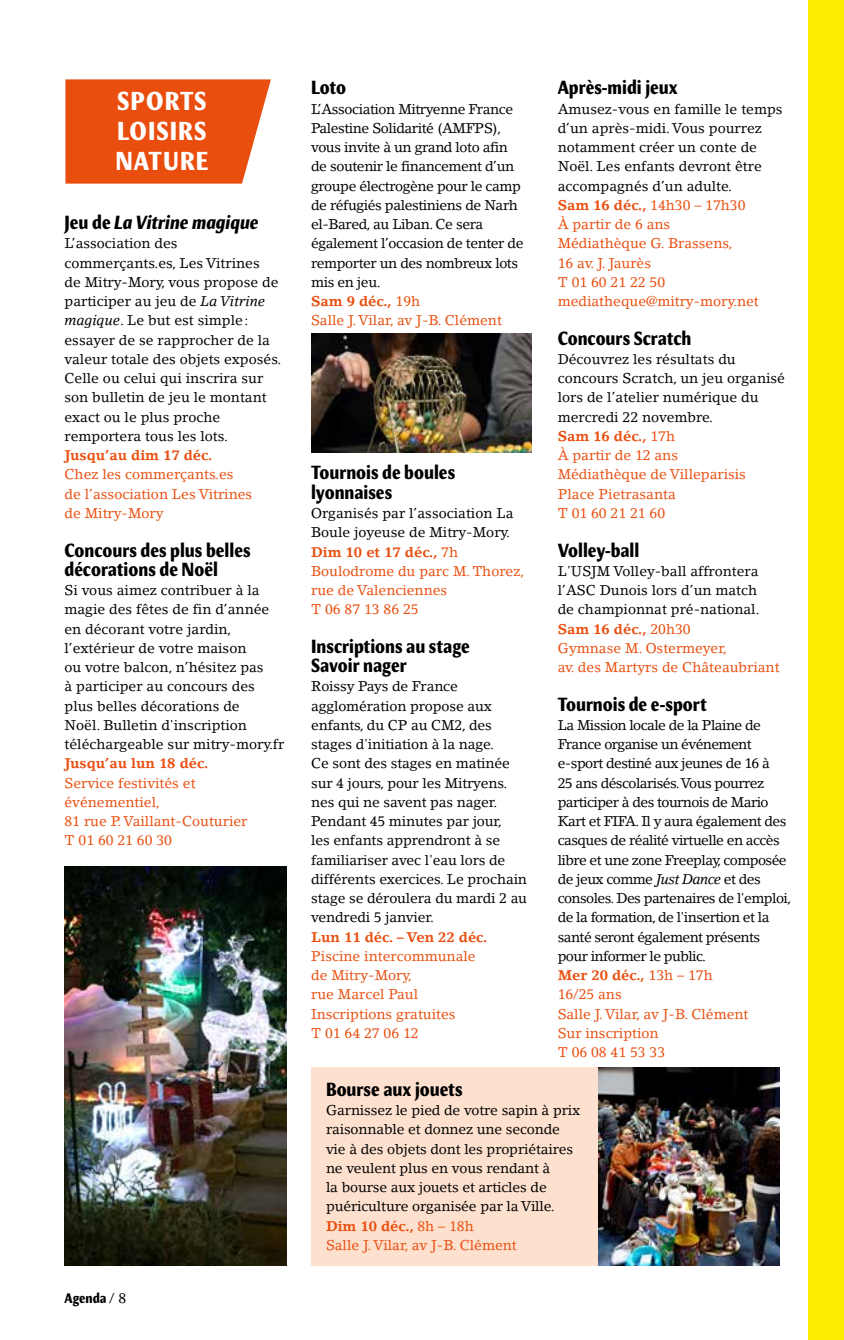
<style>
.page{position:relative;width:844px;height:1340px;background:#fff}
.page>*{position:absolute;margin:0;border:0;box-sizing:border-box;transform-origin:0 0}
.t1{font:700 condensed 26.25px/29.8px "Meadow Pro";letter-spacing:.04em;color:#fff;text-align:justify}
.t2{font:700 condensed 19.25px/19.2px "Meadow Pro";color:#000}
.t3{font:italic 700 condensed 19.25px "Meadow Pro";color:#000}
.t4{font:14px/19.2px "Lino Letter";letter-spacing:-.01em;color:#000}
.t5{font:14px/19.2px "Lino Letter";letter-spacing:-.04em;color:#000}
.t6{font:14px/19.2px "Lino Letter";color:#e94e0f}
.t7{font:14px/19.2px "Lino Letter";letter-spacing:-.03em;color:#000}
.t8{font:700 14px "Lino Letter";color:#e94e0f}
.t9{font:700 condensed 14px "Meadow Pro";color:#000}
.s1{font-style:normal}
.s2{font-style:italic}
.s3{font-family:"Lino Letter";font-weight:400;font-stretch:normal}
.s4{font-weight:700;color:#e94e0f}
.s5{color:#e94e0f}
.s6{color:#000}
.s7{font-weight:700}
</style>
<div class="page">
<svg style="left:65px;top:79px;width:206px;height:105px;background:#ea5c22"></svg>
<img style="left:64px;top:866px;width:222px;height:399px">
<img style="left:311px;top:334px;width:220px;height:119px">
<div style="left:311px;top:1067px;width:468px;height:198px;background:#fde0ce"></div>
<img style="left:598px;top:1067px;width:181px;height:198px">
<div style="left:807px;top:0;width:36px;height:1339px;background:#ffed00"></div>
<h1 class="t1" style="left:115px;top:86px;width:95px">SPORTS LOISIRS NATURE</h1>
<h2 class="t3" style="left:64px;top:211px;width:195px"><span class="s1">Jeu de</span> La Vitrine magique</h2>
<p class="t4" style="left:64px;top:234px;width:218px">L’association des commerçants.es, Les Vitrines<br>de Mitry-Mory, vous propose de participer au jeu de <span class="s2">La Vitrine magique</span>. Le but est simple: essayer de se rapprocher de la valeur totale des objets exposés.<br>Celle ou celui qui inscrira sur son bulletin de jeu le montant exact ou le plus proche remportera tous les lots.</p>
<p class="t8" style="left:64px;top:447px;width:149px">Jusqu’au dim 17 déc.</p>
<p class="t6" style="left:64px;top:465px;width:189px">Chez les commerçants.es de l’association Les Vitrines de Mitry-Mory</p>
<h2 class="t2" style="left:64px;top:540px;width:187px">Concours des plus belles décorations de Noël</h2>
<p class="t4" style="left:64px;top:580px;width:221px">Si vous aimez contribuer à la magie des fêtes de fin d’année en décorant votre jardin, l’extérieur de votre maison<br>ou votre balcon, n’hésitez pas<br>à participer au concours des plus belles décorations de<br>Noël. Bulletin d'inscription téléchargeable sur mitry-mory.fr</p>
<p class="t8" style="left:64px;top:755px;width:145px">Jusqu’au lun 18 déc.</p>
<p class="t6" style="left:64px;top:773px;width:184px">Service festivités et événementiel,<br>81 rue P. Vaillant-Couturier<br>T 01 60 21 60 30</p>
<p class="t9" style="left:64px;top:1290px;width:63px">Agenda <span class="s3">/ 8</span></p>
<h2 class="t2" style="left:311px;top:78px;width:36px">Loto</h2>
<p class="t7" style="left:311px;top:99px;width:214px">L’Association Mitryenne France<br>Palestine Solidarité (AMFPS), vous invite à un grand loto afin de soutenir le financement d’un groupe électrogène pour le camp de réfugiés palestiniens de Narh el-Bared, au Liban. Ce sera également l’occasion de tenter de remporter un des nombreux lots mis en jeu.<br><span class="s4">Sam 9 déc.,</span> <span class="s5">19h<br>Salle J. Vilar, av J-B. Clément</span></p>
<h2 class="t2" style="left:311px;top:463px;width:145px">Tournois de boules lyonnaises</h2>
<p class="t6" style="left:311px;top:503px;width:215px"><span class="s6">Organisés par l’association La<br>Boule joyeuse de Mitry-Mory.<br></span><span class="s7">Dim 10 et 17 déc.,</span> 7h<br>Boulodrome du parc M. Thorez, rue de Valenciennes<br>T 06 87 13 86 25</p>
<h2 class="t2" style="left:311px;top:636px;width:160px">Inscriptions au stage<br>Savoir nager</h2>
<p class="t4" style="left:311px;top:676px;width:217px">Roissy Pays de France agglomération propose aux enfants, du CP au CM2, des stages d'initiation à la nage.<br>Ce sont des stages en matinée sur 4 jours, pour les Mitryens. nes qui ne savent pas nager.<br>Pendant 45 minutes par jour,<br>les enfants apprendront à se familiariser avec l'eau lors de différents exercices. Le prochain stage se déroulera du mardi 2 au vendredi 5 janvier.</p>
<p class="t8" style="left:311px;top:928px;width:178px">Lun 11 déc. – Ven 22 déc.</p>
<p class="t6" style="left:311px;top:946px;width:166px">Piscine intercommunale de Mitry-Mory,<br>rue Marcel Paul<br>Inscriptions gratuites<br>T 01 64 27 06 12</p>
<h2 class="t2" style="left:557px;top:78px;width:121px">Après-midi jeux</h2>
<p class="t4" style="left:557px;top:99px;width:226px">Amusez-vous en famille le temps d’un après-midi. Vous pourrez notamment créer un conte de<br>Noël. Les enfants devront être accompagnés d’un adulte.<br><span class="s4">Sam 16 déc.,</span> <span class="s5">14h30 – 17h30<br>À partir de 6 ans<br>Médiathèque G. Brassens,<br>16 av. J. Jaurès<br>T 01 60 21 22 50 mediatheque@mitry-mory.net</span></p>
<h2 class="t2" style="left:557px;top:328px;width:135px">Concours Scratch</h2>
<p class="t4" style="left:557px;top:349px;width:229px">Découvrez les résultats du concours Scratch, un jeu organisé lors de l’atelier numérique du mercredi 22 novembre.<br><span class="s4">Sam 16 déc.,</span> <span class="s5">17h<br>À partir de 12 ans<br>Médiathèque de Villeparisis<br>Place Pietrasanta<br>T 01 60 21 21 60</span></p>
<h2 class="t2" style="left:557px;top:540px;width:83px">Volley-ball</h2>
<p class="t4" style="left:557px;top:561px;width:223px">L'USJM Volley-ball affrontera l’ASC Dunois lors d’un match<br>de championnat pré-national.<br><span class="s4">Sam 16 déc.,</span> <span class="s5">20h30<br>Gymnase M. Ostermeyer,<br>av. des Martyrs de Châteaubriant</span></p>
<h2 class="t2" style="left:557px;top:694px;width:151px">Tournois de e-sport</h2>
<p class="t5" style="left:557px;top:715px;width:235px">La Mission locale de la Plaine de<br>France organise un événement e-sport destiné aux jeunes de 16 à<br>25 ans déscolarisés. Vous pourrez participer à des tournois de Mario<br>Kart et FIFA. Il y aura également des casques de réalité virtuelle en accès libre et une zone Freeplay, composée de jeux comme <span class="s2">Just Dance</span> et des consoles. Des partenaires de l'emploi, de la formation, de l'insertion et la santé seront également présents pour informer le public.<br><span class="s4">Mer 20 déc.,</span> <span class="s5">13h – 17h<br>16/25 ans<br>Salle J. Vilar, av J-B. Clément<br>Sur inscription<br>T 06 08 41 53 33</span></p>
<h2 class="t2" style="left:326px;top:1079px;width:138px">Bourse aux jouets</h2>
<p class="t4" style="left:326px;top:1100px;width:255px">Garnissez le pied de votre sapin à prix raisonnable et donnez une seconde vie à des objets dont les propriétaires ne veulent plus en vous rendant à<br>la bourse aux jouets et articles de puériculture organisée par la Ville.<br><span class="s4">Dim 10 déc.,</span> <span class="s5">8h – 18h<br>Salle J. Vilar, av J-B. Clément</span></p>
</div>
